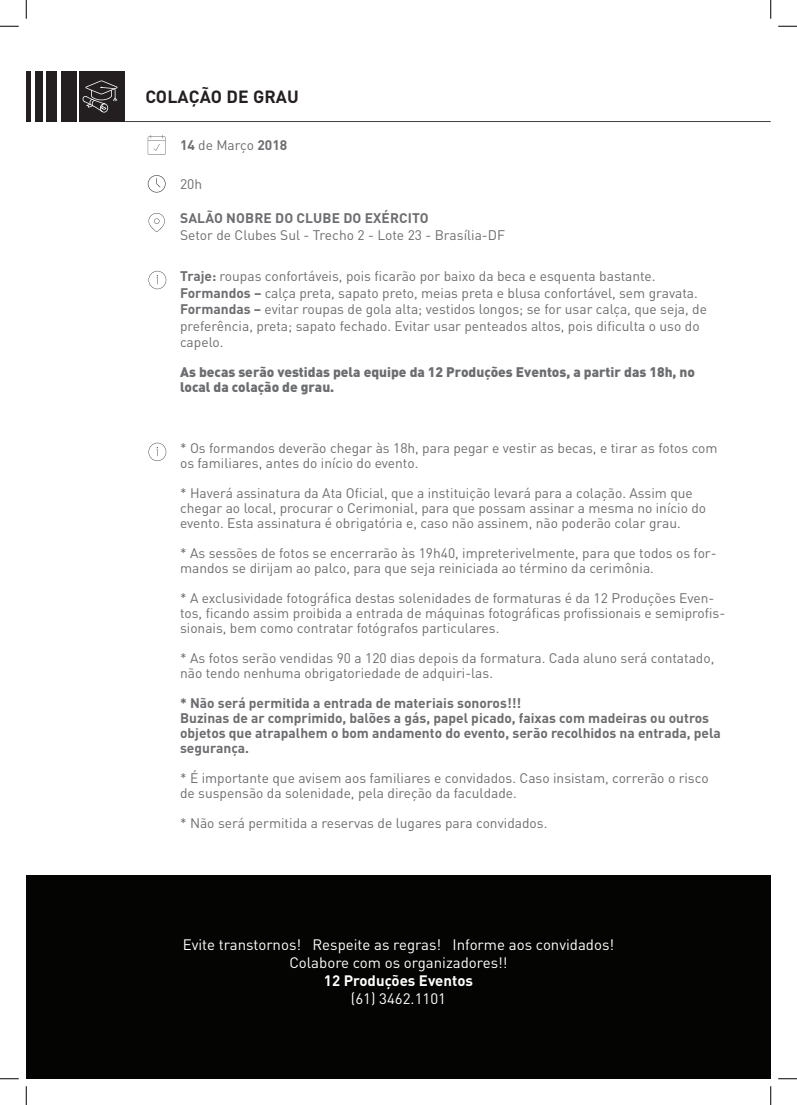
<style>
.page{position:relative;width:797px;height:1105px;background:#fff}
.page>*{position:absolute;margin:0;border:0;box-sizing:border-box;transform-origin:0 0}
.t1{font:700 17.5px "DIN Pro";letter-spacing:.01em;color:#231f20}
.t2{font:15px/18px "DIN Pro";color:#fff;text-align:center}
.t3{font:700 15px "DIN Pro";color:#fff}
.t4{font:13.75px/15px "DIN Pro";color:#6c6d70}
.t5{font:700 13.75px/15px "DIN Pro";color:#6c6d70}
.t6{font:900 13.75px/15px "DIN Pro";color:#6c6d70}
.s1{font-weight:700}
</style>
<div class="page">
<div style="left:26px;top:875px;width:744px;height:204px;background:#040503"></div>
<svg style="left:148px;top:443px;width:18px;height:18px"></svg>
<div style="left:79px;top:71px;width:46px;height:51px;background:#231f20"></div>
<div style="left:61px;top:71px;width:15px;height:51px;background:#231f20"></div>
<div style="left:47px;top:71px;width:10px;height:51px;background:#231f20"></div>
<div style="left:35px;top:71px;width:7px;height:51px;background:#231f20"></div>
<div style="left:26px;top:71px;width:5px;height:51px;background:#231f20"></div>
<svg style="left:148px;top:135px;width:18px;height:20px"></svg>
<svg style="left:148px;top:213px;width:17px;height:19px"></svg>
<svg style="left:148px;top:175px;width:18px;height:18px"></svg>
<hr style="left:125px;top:121px;width:645px;height:1px;background:#414143">
<svg style="left:148px;top:271px;width:18px;height:18px"></svg>
<svg style="left:83px;top:80px;width:34px;height:33px"></svg>
<svg style="left:0;top:25px;width:19px;height:2px"></svg>
<svg style="left:778px;top:25px;width:19px;height:2px"></svg>
<svg style="left:0;top:1078px;width:19px;height:1px"></svg>
<svg style="left:778px;top:1078px;width:19px;height:1px"></svg>
<svg style="left:25px;top:0;width:2px;height:19px"></svg>
<svg style="left:25px;top:1086px;width:2px;height:19px"></svg>
<svg style="left:770px;top:0;width:1px;height:19px"></svg>
<svg style="left:770px;top:1086px;width:1px;height:19px"></svg>
<p class="t1" style="left:145px;top:85px;width:155px">COLAÇÃO DE GRAU</p>
<p class="t4" style="left:180px;top:137px;width:109px"><span class="s1">14</span> de Março <span class="s1">2018</span></p>
<p class="t4" style="left:180px;top:176px;width:24px">20h</p>
<p class="t5" style="left:180px;top:210px;width:250px">SALÃO NOBRE DO CLUBE DO EXÉRCITO</p>
<p class="t4" style="left:180px;top:227px;width:326px">Setor de Clubes Sul - Trecho 2 - Lote 23 - Brasília-DF</p>
<p class="t4" style="left:180px;top:268px;width:528px;line-height:16.5px"><span class="s1">Traje:</span> roupas confortáveis, pois ficarão por baixo da beca e esquenta bastante.<br><span class="s1">Formandos –</span> calça preta, sapato preto, meias preta e blusa confortável, sem gravata.<br><span class="s1">Formandas –</span> evitar roupas de gola alta; vestidos longos; se for usar calça, que seja, de preferência, preta; sapato fechado. Evitar usar penteados altos, pois dificulta o uso do capelo.</p>
<p class="t6" style="left:180px;top:364px;width:516px">As becas serão vestidas pela equipe da 12 Produções Eventos, a partir das 18h, no local da colação de grau.</p>
<p class="t4" style="left:180px;top:440px;width:539px">* Os formandos deverão chegar às 18h, para pegar e vestir as becas, e tirar as fotos com os familiares, antes do início do evento.</p>
<p class="t4" style="left:180px;top:485px;width:527px">* Haverá assinatura da Ata Oficial, que a instituição levará para a colação. Assim que chegar ao local, procurar o Cerimonial, para que possam assinar a mesma no início do evento. Esta assinatura é obrigatória e, caso não assinem, não poderão colar grau.</p>
<p class="t4" style="left:180px;top:545px;width:538px">* As sessões de fotos se encerrarão às 19h40, impreterivelmente, para que todos os for&shy;mandos se dirijam ao palco, para que seja reiniciada ao término da cerimônia.</p>
<p class="t4" style="left:180px;top:590px;width:546px">* A exclusividade fotográfica destas solenidades de formaturas é da 12 Produções Even&shy;tos, ficando assim proibida a entrada de máquinas fotográficas profissionais e semiprofis&shy;sionais, bem como contratar fotógrafos particulares.</p>
<p class="t4" style="left:180px;top:650px;width:535px">* As fotos serão vendidas 90 a 120 dias depois da formatura. Cada aluno será contatado, não tendo nenhuma obrigatoriedade de adquiri-las.</p>
<p class="t5" style="left:180px;top:695px;width:542px">* Não será permitida a entrada de materiais sonoros!!!<br>Buzinas de ar comprimido, balões a gás, papel picado, faixas com madeiras ou outros objetos que atrapalhem o bom andamento do evento, serão recolhidos na entrada, pela segurança.</p>
<p class="t4" style="left:180px;top:770px;width:530px">* É importante que avisem aos familiares e convidados. Caso insistam, correrão o risco de suspensão da solenidade, pela direção da faculdade.</p>
<p class="t4" style="left:180px;top:815px;width:369px">* Não será permitida a reservas de lugares para convidados.</p>
<p class="t2" style="left:183px;top:935px;width:433px">Evite transtornos! Respeite as regras! Informe aos convidados!<br>Colabore com os organizadores!!</p>
<p class="t3" style="left:324px;top:970px;width:151px">12 Produções Eventos</p>
<p class="t2" style="left:351px;top:989px;width:97px">(61) 3462.1101</p>
</div>
